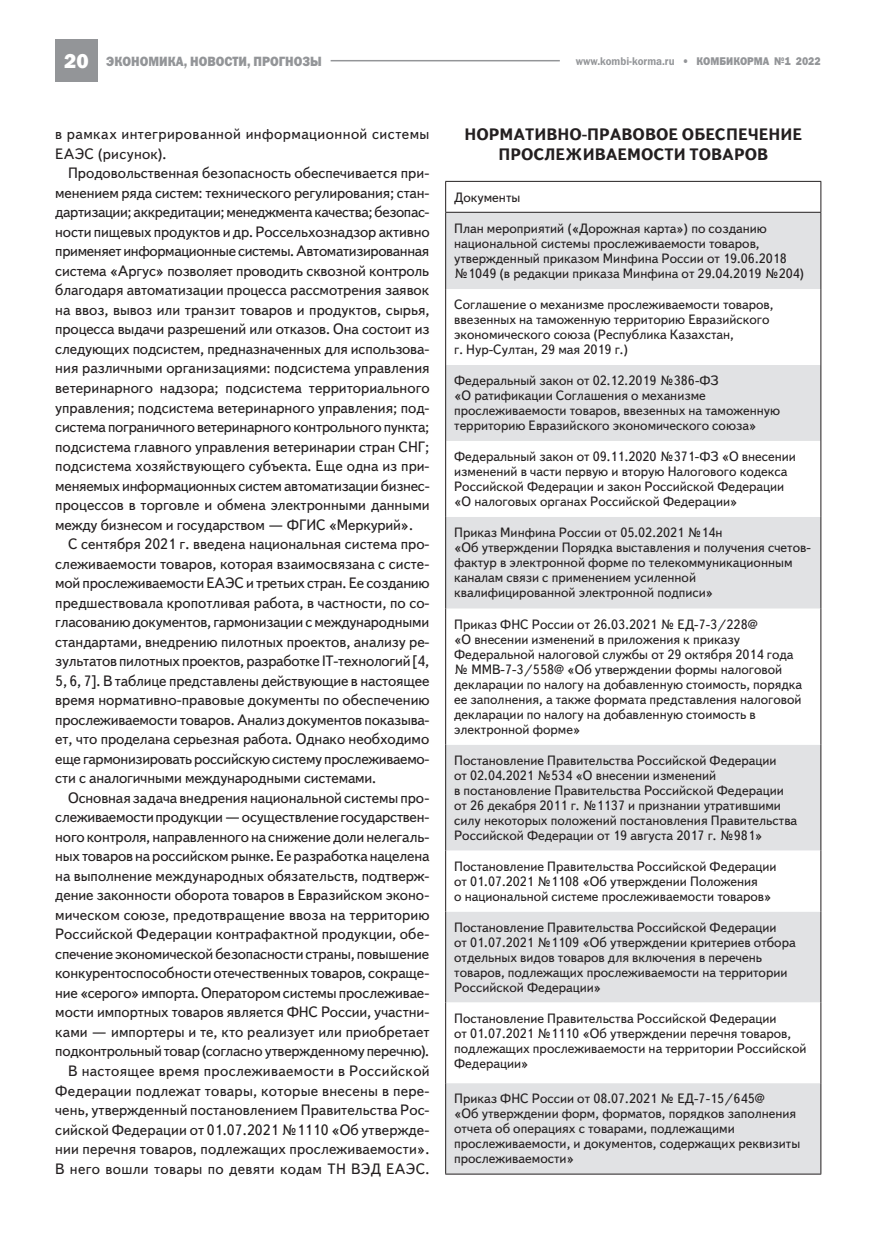
<style>
.page{position:relative;width:893px;height:1234px;background:#fff}
.page>*{position:absolute;margin:0;border:0;box-sizing:border-box;transform-origin:0 0}
.t1{font:800 21px "Franklin Gothic";color:#fff}
.Zagolovok_Tablitsa_n{font:700 16.5px "Text Book C";color:#231f20}
.Osnovnoy_text-10-13{font:15px/19.5px "Text Book C";letter-spacing:-.01em;color:#231f20;text-align:justify}
.Osnovnoy_text-10-13-2{font:15px/19.5px "Text Book C";letter-spacing:.03em;color:#231f20}
.Tablica_new{font:13.5px/15px "Text Book C";color:#231f20}
.Zagolovok{font:13.5px "Franklin Gothic Heavy C";color:#939598;scale:.9 1}
.Zagolovok-2{font:11.25px "Franklin Gothic Demi C";color:#939598;scale:.9 1}
.Zagolovok-3{font:11.25px "Franklin Gothic Heavy C";color:#939598;scale:.9 1}
.s1{font-family:"Franklin Gothic Heavy C"}
</style>
<div class="page">
<div style="left:55px;top:39px;width:43px;height:42px;background:#939598"></div>
<hr style="left:331px;top:60px;width:229px;height:1px;background:#939598">
<div style="left:446px;top:213px;width:374px;height:960px;background:#e1e2e4"></div>
<svg style="left:446px;top:289px;width:374px;height:793px"></svg>
<hr style="left:445px;top:212px;width:1px;height:77px;background:#231f20">
<hr style="left:820px;top:212px;width:1px;height:77px;background:#231f20">
<hr style="left:445px;top:289px;width:1px;height:76px;background:#231f20">
<hr style="left:820px;top:289px;width:1px;height:76px;background:#231f20">
<hr style="left:445px;top:365px;width:1px;height:76px;background:#231f20">
<hr style="left:820px;top:365px;width:1px;height:76px;background:#231f20">
<hr style="left:445px;top:441px;width:1px;height:76px;background:#231f20">
<hr style="left:820px;top:441px;width:1px;height:76px;background:#231f20">
<hr style="left:445px;top:517px;width:1px;height:91px;background:#231f20">
<hr style="left:820px;top:517px;width:1px;height:91px;background:#231f20">
<hr style="left:445px;top:608px;width:1px;height:136px;background:#231f20">
<hr style="left:820px;top:608px;width:1px;height:136px;background:#231f20">
<hr style="left:445px;top:744px;width:1px;height:106px;background:#231f20">
<hr style="left:820px;top:744px;width:1px;height:106px;background:#231f20">
<hr style="left:445px;top:850px;width:1px;height:61px;background:#231f20">
<hr style="left:820px;top:850px;width:1px;height:61px;background:#231f20">
<hr style="left:445px;top:911px;width:1px;height:91px;background:#231f20">
<hr style="left:820px;top:911px;width:1px;height:91px;background:#231f20">
<hr style="left:445px;top:1002px;width:1px;height:80px;background:#231f20">
<hr style="left:820px;top:1002px;width:1px;height:80px;background:#231f20">
<hr style="left:445px;top:1082px;width:1px;height:91px;background:#231f20">
<hr style="left:820px;top:1082px;width:1px;height:91px;background:#231f20">
<hr style="left:445px;top:1173px;width:376px;height:1px;background:#231f20">
<hr style="left:445px;top:181px;width:376px;height:1px;background:#231f20">
<hr style="left:445px;top:182px;width:1px;height:30px;background:#231f20">
<hr style="left:820px;top:182px;width:1px;height:30px;background:#231f20">
<hr style="left:445px;top:212px;width:376px;height:1px;background:#231f20">
<p class="t1" style="left:64px;top:47px;width:26px">20</p>
<p class="Zagolovok" style="left:106px;top:54px;width:241px">экономика, новости, прогнозы</p>
<p class="Zagolovok-2" style="left:576px;top:54px;width:144px">www.kombi-korma.ru <span class="s1">• КОМ</span></p>
<p class="Zagolovok-3" style="left:719px;top:54px;width:17px">БИКОРМА</p>
<p class="Zagolovok-3" style="left:774px;top:54px;width:53px">№1 2022</p>
<p class="Osnovnoy_text-10-13-2" style="left:55px;top:125px;width:376px">в рамках интегрированной информационной системы<br>ЕАЭС (рисунок).</p>
<p class="Osnovnoy_text-10-13" style="left:55px;top:164px;width:376px;text-indent:13px">Продовольственная безопасность обеспечивается при&shy;менением ряда систем: технического регулирования; стан&shy;дартизации; аккредитации; менеджмента качества; безопас&shy;ности пищевых продуктов и др. Россельхознадзор активно применяет информационные системы. Автоматизированная система «Аргус» позволяет проводить сквозной контроль благодаря автоматизации процесса рассмотрения заявок на ввоз, вывоз или транзит товаров и продуктов, сырья, процесса выдачи разрешений или отказов. Она состоит из следующих подсистем, предназначенных для использова&shy;ния различными организациями: подсистема управления ветеринарного надзора; подсистема территориального управления; подсистема ветеринарного управления; под&shy;система пограничного ветеринарного контрольного пункта; подсистема главного управления ветеринарии стран СНГ; подсистема хозяйствующего субъекта. Еще одна из при&shy;меняемых информационных систем автоматизации бизнес&shy;процессов в торговле и обмена электронными данными между бизнесом и государством — ФГИС «Меркурий».</p>
<p class="Osnovnoy_text-10-13" style="left:55px;top:534px;width:376px;text-indent:13px">С сентября 2021 г. введена национальная система про&shy;слеживаемости товаров, которая взаимосвязана с систе&shy;мой прослеживаемости ЕАЭС и третьих стран. Ее созданию предшествовала кропотливая работа, в частности, по со&shy;гласованию документов, гармонизации с международными стандартами, внедрению пилотных проектов, анализу ре&shy;зультатов пилотных проектов, разработке IT-технологий [4, 5, 6, 7]. В таблице представлены действующие в настоящее время нормативно-правовые документы по обеспечению прослеживаемости товаров. Анализ документов показыва&shy;ет, что проделана серьезная работа. Однако необходимо еще гармонизировать российскую систему прослеживаемо&shy;сти с аналогичными международными системами.</p>
<p class="Osnovnoy_text-10-13" style="left:55px;top:788px;width:376px;text-indent:13px">Основная задача внедрения национальной системы про&shy;слеживаемости продукции — осуществление государствен&shy;ного контроля, направленного на снижение доли нелегаль&shy;ных товаров на российском рынке. Ее разработка нацелена на выполнение международных обязательств, подтверж&shy;дение законности оборота товаров в Евразийском эконо&shy;мическом союзе, предотвращение ввоза на территорию Российской Федерации контрафактной продукции, обе&shy;спечение экономической безопасности страны, повышение конкурентоспособности отечественных товаров, сокраще&shy;ние «серого» импорта. Оператором системы прослеживае&shy;мости импортных товаров является ФНС России, участни&shy;ками — импортеры и те, кто реализует или приобретает подконтрольный товар (согласно утвержденному перечню).</p>
<p class="Osnovnoy_text-10-13" style="left:55px;top:1061px;width:376px;text-indent:13px">В настоящее время прослеживаемости в Российской Федерации подлежат товары, которые внесены в пере&shy;чень, утвержденный постановлением Правительства Рос&shy;сийской Федерации от 01.07.2021 №1110 «Об утвержде&shy;нии перечня товаров, подлежащих прослеживаемости».<br>В него вошли товары по девяти кодам ТН ВЭД ЕАЭС.</p>
<p class="Zagolovok_Tablitsa_n" style="left:465px;top:125px;width:339px">Нормативно-правовое обеспечение</p>
<p class="Zagolovok_Tablitsa_n" style="left:498px;top:145px;width:271px">прослеживаемости товаров</p>
<p class="Tablica_new" style="left:454px;top:190px;width:68px">Документы</p>
<p class="Tablica_new" style="left:454px;top:220px;width:352px">План мероприятий («Дорожная карта») по созданию национальной системы прослеживаемости товаров, утвержденный приказом Минфина России от 19.06.2018 №1049 (в редакции приказа Минфина от 29.04.2019 №204)</p>
<p class="Tablica_new" style="left:454px;top:297px;width:321px">Соглашение о механизме прослеживаемости товаров, ввезенных на таможенную территорию Евразийского экономического союза (Республика Казахстан,</p>
<p class="Tablica_new" style="left:454px;top:342px;width:175px">г. Нур-Султан, 29 мая 2019 г.)</p>
<p class="Tablica_new" style="left:454px;top:373px;width:266px">Федеральный закон от 02.12.2019 №386-ФЗ</p>
<p class="Tablica_new" style="left:454px;top:388px;width:327px">«О ратификации Соглашения о механизме прослеживаемости товаров, ввезенных на таможенную территорию Евразийского экономического союза»</p>
<p class="Tablica_new" style="left:454px;top:449px;width:343px">Федеральный закон от 09.11.2020 №371-ФЗ «О внесении изменений в части первую и вторую Налогового кодекса<br>Российской Федерации и закон Российской Федерации</p>
<p class="Tablica_new" style="left:454px;top:494px;width:285px">«О налоговых органах Российской Федерации»</p>
<p class="Tablica_new" style="left:454px;top:525px;width:270px">Приказ Минфина России от 05.02.2021 №14н</p>
<p class="Tablica_new" style="left:454px;top:540px;width:358px">«Об утверждении Порядка выставления и получения счетов&shy;фактур в электронной форме по телекоммуникационным каналам связи с применением усиленной квалифицированной электронной подписи»</p>
<p class="Tablica_new" style="left:454px;top:617px;width:305px">Приказ ФНС России от 26.03.2021 № ЕД-7-3/228@</p>
<p class="Tablica_new" style="left:454px;top:632px;width:349px">«О внесении изменений в приложения к приказу Федеральной налоговой службы от 29 октября 2014 года № ММВ-7-3/558@ «Об утверждении формы налоговой декларации по налогу на добавленную стоимость, порядка ее заполнения, а также формата представления налоговой декларации по налогу на добавленную стоимость в электронной форме»</p>
<p class="Tablica_new" style="left:454px;top:752px;width:324px">Постановление Правительства Российской Федерации</p>
<p class="Tablica_new" style="left:454px;top:767px;width:264px">от 02.04.2021 №534 «О внесении изменений</p>
<p class="Tablica_new" style="left:454px;top:782px;width:345px">в постановление Правительства Российской Федерации от 26 декабря 2011 г. №1137 и признании утратившими силу некоторых положений постановления Правительства Российской Федерации от 19 августа 2017 г. №981»</p>
<p class="Tablica_new" style="left:454px;top:858px;width:324px">Постановление Правительства Российской Федерации</p>
<p class="Tablica_new" style="left:454px;top:873px;width:305px">от 01.07.2021 №1108 «Об утверждении Положения</p>
<p class="Tablica_new" style="left:454px;top:888px;width:319px">о национальной системе прослеживаемости товаров»</p>
<p class="Tablica_new" style="left:454px;top:919px;width:324px">Постановление Правительства Российской Федерации</p>
<p class="Tablica_new" style="left:454px;top:934px;width:343px">от 01.07.2021 №1109 «Об утверждении критериев отбора отдельных видов товаров для включения в перечень товаров, подлежащих прослеживаемости на территории Российской Федерации»</p>
<p class="Tablica_new" style="left:454px;top:1010px;width:354px">Постановление Правительства Российской Федерации<br>от 01.07.2021 №1110 «Об утверждении перечня товаров, подлежащих прослеживаемости на территории Российской Федерации»</p>
<p class="Tablica_new" style="left:454px;top:1091px;width:312px">Приказ ФНС России от 08.07.2021 № ЕД-7-15/645@</p>
<p class="Tablica_new" style="left:454px;top:1106px;width:348px">«Об утверждении форм, форматов, порядков заполнения отчета об операциях с товарами, подлежащими прослеживаемости, и документов, содержащих реквизиты прослеживаемости»</p>
</div>
